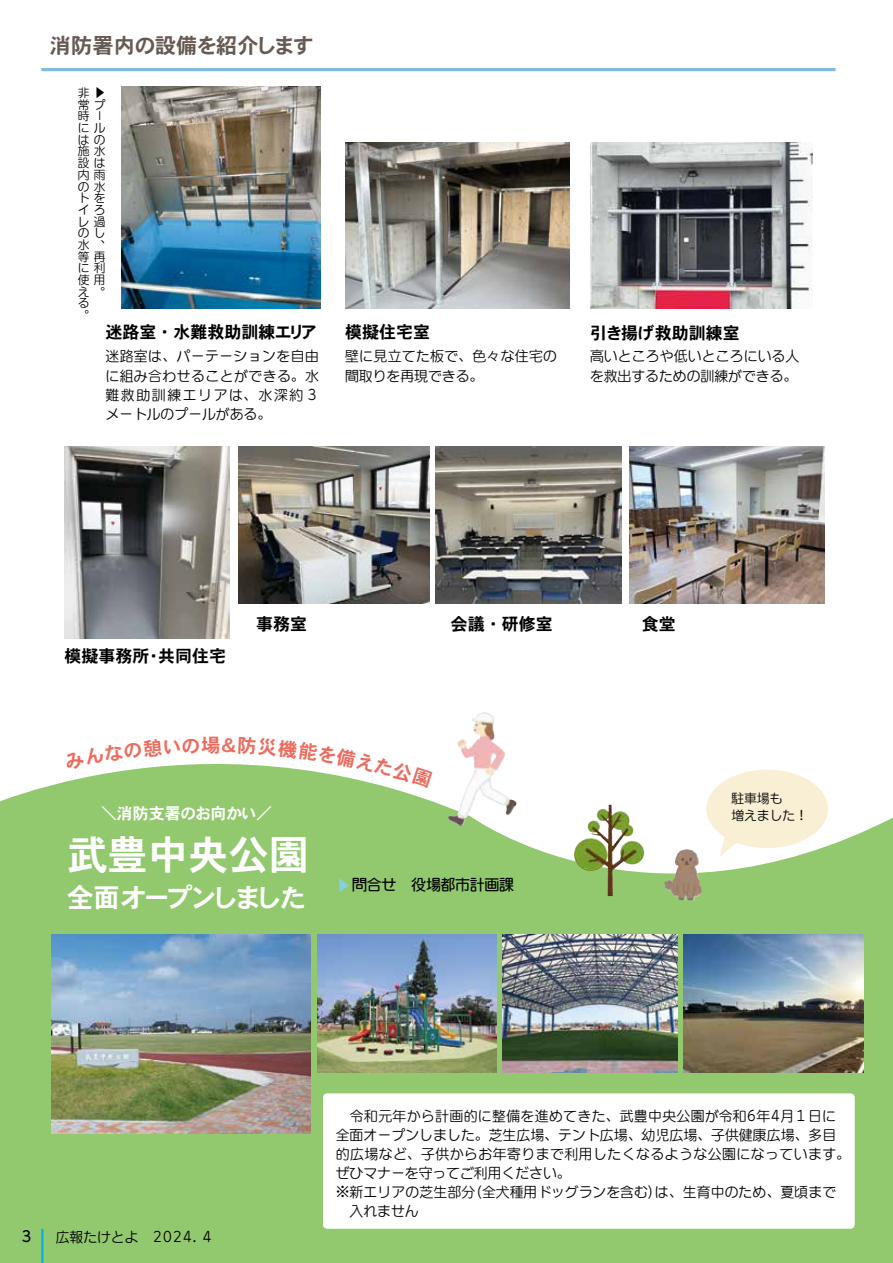
<style>
.page{position:relative;width:893px;height:1263px;background:#fff}
.page>*{position:absolute;margin:0;border:0;box-sizing:border-box;transform-origin:0 0}
.t1{font:40.35px "DFHS Gothic W7 WING RKSJ H";color:#fff}
.t2{font:26.55px "DFHS Gothic W7 WING RKSJ H";color:#fff}
.t3{font:21.3px "DFHS Gothic W7 WING RKSJ H";color:#675952}
.t4{font:19.2px "DFHS Gothic W7 WING RKSJ H";color:#ec6d5f}
.t5{font:16.95px "DFHS Gothic W7 WING RKSJ H";color:#000}
.t6{font:15.9px "DFHS Gothic W7 WING RKSJ H";color:#fff}
.t7{font:14.85px "DFUD Maru Gothic W6 WIN RKSJ H";letter-spacing:-.015em;color:#000}
.t8{font:14.85px "DFUD Maru Gothic W6 WINP RKSJ H";color:#000}
.t9{font:13.8px/19.2px "DFUD Maru Gothic W4 WINP RKSJ H";letter-spacing:.01em;color:#000}
.t10{font:13.8px "DFUD Maru Gothic W4 WINP RKSJ H";letter-spacing:.03em;color:#000}
.t11{font:13.8px "DFUD Maru Gothic W4 WINP RKSJ H";letter-spacing:.035em;color:#000}
.t12{font:12.75px/17px "DFUD Maru Gothic W4 WINP RKSJ H";color:#000}
.t13{font:11.7px/11.7px "DFUD Maru Gothic W4 WINP RKSJ H";color:#000;text-align:justify}
.s1{font-family:"Koz Min Pr 6 N"}
.s2{font-family:"Koz Min Pr 6 N";color:#88cfdd}
</style>
<div class="page">
<img style="left:122px;top:87px;width:198px;height:221px">
<img style="left:65px;top:446px;width:165px;height:192px">
<img style="left:345px;top:142px;width:225px;height:166px">
<img style="left:238px;top:446px;width:191px;height:157px">
<img style="left:435px;top:446px;width:186px;height:158px">
<img style="left:630px;top:446px;width:194px;height:157px">
<img style="left:590px;top:142px;width:222px;height:166px">
<hr style="left:41px;top:68px;width:795px;height:3px;background:#82badd">
<svg style="left:0;top:712px;width:893px;height:551px;fill:#92c86e"></svg>
<hr style="left:41px;top:1229px;width:2px;height:34px;background:#00afec">
<img style="left:51px;top:934px;width:259px;height:200px">
<img style="left:503px;top:934px;width:175px;height:138px">
<img style="left:317px;top:934px;width:180px;height:138px">
<img style="left:684px;top:934px;width:179px;height:138px">
<div style="left:323px;top:1093px;width:532px;height:136px;background:#fff;border-radius:4px"></div>
<img style="left:471px;top:712px;width:12px;height:30px">
<img style="left:664px;top:849px;width:30px;height:51px">
<img style="left:588px;top:805px;width:20px;height:56px">
<svg style="left:222px;top:736px;width:210px;height:52px"></svg>
<svg style="left:65px;top:738px;width:134px;height:32px"></svg>
<h3 class="t3" style="left:50px;top:35px;width:264px">消防署内の設備を紹介します</h3>
<p class="t13" style="left:78px;top:87px;width:28px">非 <span class="s1">▶</span></p>
<p class="t13" style="left:78px;top:98px;width:29px">常プ</p>
<p class="t13" style="left:78px;top:110px;width:24px">時ー</p>
<p class="t13" style="left:78px;top:122px;width:29px">にル</p>
<p class="t13" style="left:78px;top:133px;width:28px">はの</p>
<p class="t13" style="left:78px;top:145px;width:29px">施水</p>
<p class="t13" style="left:78px;top:157px;width:28px">設は</p>
<p class="t13" style="left:78px;top:169px;width:29px">内雨</p>
<p class="t13" style="left:78px;top:180px;width:29px">の水</p>
<p class="t13" style="left:78px;top:192px;width:28px">トを</p>
<p class="t13" style="left:94px;top:204px;width:12px">ろ</p>
<p class="t13" style="left:78px;top:215px;width:29px">レ過</p>
<p class="t13" style="left:78px;top:227px;width:28px">のし</p>
<p class="t13" style="left:78px;top:204px;width:12px">イ</p>
<p class="t13" style="left:78px;top:239px;width:28px">水、</p>
<p class="t13" style="left:78px;top:250px;width:29px">等再に利使用</p>
<p class="t13" style="left:78px;top:285px;width:28px">え。</p>
<p class="t13" style="left:78px;top:297px;width:12px">る</p>
<p class="t13" style="left:78px;top:309px;width:12px">。</p>
<p class="t5" style="left:105px;top:323px;width:213px">迷路室・水難救助訓練エリア</p>
<p class="t5" style="left:345px;top:323px;width:87px">模擬住宅室</p>
<p class="t5" style="left:590px;top:324px;width:151px">引き揚げ救助訓練室</p>
<p class="t9" style="left:105px;top:347px;width:215px;text-align:justify">迷路室は、パーテーションを自由に組み合わせることができる。水難救助訓練エリアは、水深約３メートルのプールがある。</p>
<p class="t9" style="left:345px;top:347px;width:213px">壁に見立てた板で、色々な住宅の間取りを再現できる。</p>
<p class="t9" style="left:590px;top:347px;width:211px">高いところや低いところにいる人を救出するための訓練ができる。</p>
<p class="t5" style="left:65px;top:647px;width:163px">模擬事務所・共同住宅</p>
<h3 class="t4" style="left:201px;top:735px;width:21px">場</h3>
<p class="t5" style="left:256px;top:615px;width:53px">事務室</p>
<p class="t6" style="left:101px;top:806px;width:173px">＼消防支署のお向かい／</p>
<h1 class="t1" style="left:67px;top:834px;width:244px">武豊中央公園</h1>
<h2 class="t2" style="left:67px;top:884px;width:239px">全面オープンしました</h2>
<p class="t5" style="left:451px;top:615px;width:104px">会議・研修室</p>
<p class="t7" style="left:336px;top:875px;width:180px"><span class="s2">▶</span>問合せ　役場都市計画課</p>
<p class="t5" style="left:642px;top:615px;width:36px">食堂</p>
<p class="t12" style="left:731px;top:789px;width:78px">駐車場も<br>増えました!</p>
<p class="t8" style="left:21px;top:1226px;width:12px">3</p>
<p class="t9" style="left:56px;top:1227px;width:84px">広報たけとよ</p>
<p class="t9" style="left:152px;top:1227px;width:63px">2024. ４</p>
<p class="t10" style="left:336px;top:1107px;width:502px">　令和元年から計画的に整備を進めてきた、武豊中央公園が令和6年4月１日に</p>
<p class="t9" style="left:336px;top:1125px;width:502px">全面オープンしました。芝生広場、テント広場、幼児広場、子供健康広場、多目</p>
<p class="t11" style="left:336px;top:1145px;width:516px">的広場など、子供からお年寄りまで利用したくなるような公園になっています。</p>
<p class="t9" style="left:336px;top:1163px;width:236px">ぜひマナーを守ってご利用ください。</p>
<p class="t9" style="left:468px;top:1182px;width:369px">（全犬種用ドッグランを含むは）、生育中のため、夏頃まで</p>
<p class="t9" style="left:350px;top:1182px;width:127px;text-indent:-14px">※新エリアの芝生部分入れません</p>
</div>
